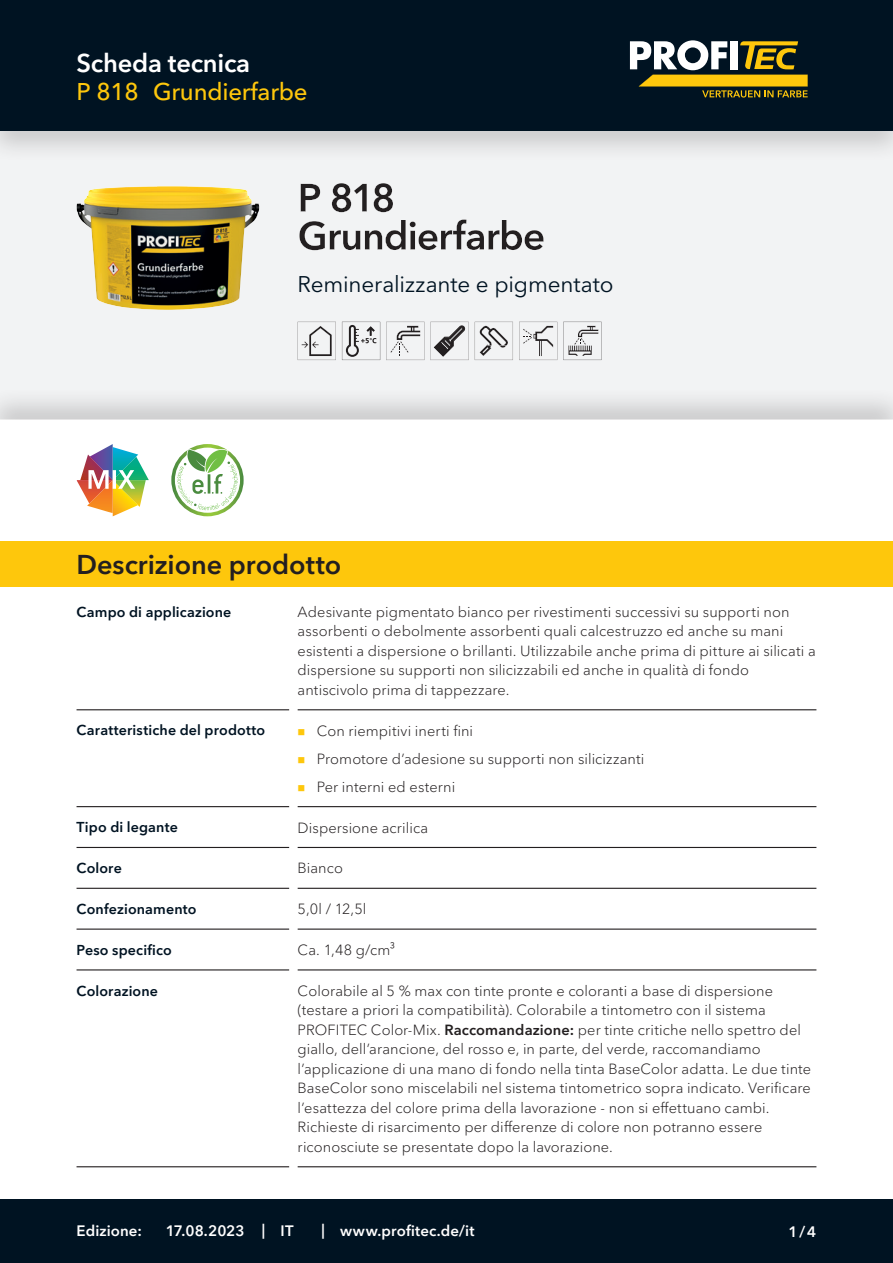
<style>
.page{position:relative;width:893px;height:1263px;background:#fff}
.page>*{position:absolute;margin:0;border:0;box-sizing:border-box;transform-origin:0 0}
.CB_AF_Kapitel_Ueberschrift{font:600 27px "Avenir Next Cyr";color:#231f20}
.CB_AF_Kopf_TM{font:600 25.5px "Avenir Next Cyr";letter-spacing:-.01em;color:#fff}
.CB_AF_Kopf_Produktname_klein{font:500 24px "Avenir Next Cyr";letter-spacing:-.01em;color:#fec70c}
.t1{font:22.5px "Avenir Next Cyr";letter-spacing:-.005em;color:#001322}
.CB_AF_Fuss_Stand_linksb{font:600 15px "Avenir Next Cyr";letter-spacing:.005em;color:#fff}
.CB_AF_Text_Standard{font:300 14.7px/19.5px "Avenir Next Cyr";letter-spacing:.005em;color:#231f20}
.CB_AF_Abschnitt_Ueberschrift{font:600 14.25px "Avenir Next Cyr";letter-spacing:.01em;color:#001322}
.s1{font-weight:600}
</style>
<div class="page">
<div style="left:0;top:0;width:893px;height:131px;background:#001322"></div>
<div style="left:0;top:1199px;width:893px;height:64px;background:#001322"></div>
<svg style="left:630px;top:40px;width:178px;height:58px"></svg>
<hr style="left:77px;top:709px;width:212px;height:1px;background:#231f20">
<hr style="left:298px;top:709px;width:518px;height:1px;background:#231f20">
<hr style="left:77px;top:806px;width:212px;height:1px;background:#231f20">
<hr style="left:298px;top:806px;width:518px;height:1px;background:#231f20">
<hr style="left:77px;top:847px;width:212px;height:1px;background:#231f20">
<hr style="left:298px;top:847px;width:518px;height:1px;background:#231f20">
<hr style="left:77px;top:888px;width:212px;height:1px;background:#231f20">
<hr style="left:298px;top:888px;width:518px;height:1px;background:#231f20">
<hr style="left:77px;top:928px;width:212px;height:2px;background:#231f20">
<hr style="left:298px;top:928px;width:518px;height:2px;background:#231f20">
<hr style="left:77px;top:969px;width:212px;height:1px;background:#231f20">
<hr style="left:298px;top:969px;width:518px;height:1px;background:#231f20">
<hr style="left:77px;top:1166px;width:212px;height:1px;background:#231f20">
<hr style="left:298px;top:1166px;width:518px;height:1px;background:#231f20">
<div style="left:0;top:541px;width:893px;height:46px;background:#fec70c"></div>
<div style="left:0;top:122px;width:893px;height:303px;background:#231f20;opacity:.2"></div>
<img style="left:113px;top:447px;width:25px;height:69px">
<img style="left:93px;top:444px;width:20px;height:11px">
<img style="left:80px;top:455px;width:33px;height:25px">
<img style="left:113px;top:457px;width:36px;height:23px">
<img style="left:113px;top:480px;width:33px;height:27px">
<img style="left:87px;top:503px;width:26px;height:10px">
<img style="left:77px;top:480px;width:36px;height:23px">
<svg style="left:88px;top:470px;width:47px;height:19px"></svg>
<img style="left:171px;top:444px;width:73px;height:72px">
<svg style="left:177px;top:448px;width:61px;height:62px"></svg>
<p class="CB_AF_Kopf_TM" style="left:77px;top:47px;width:175px">Scheda tecnica</p>
<p class="CB_AF_Kopf_Produktname_klein" style="left:77px;top:78px;width:64px">P 818</p>
<p class="CB_AF_Kopf_Produktname_klein" style="left:153px;top:78px;width:156px">Grundierfarbe</p>
<h3 class="t1" style="left:298px;top:271px;width:317px">Remineralizzante e pigmentato</h3>
<p class="CB_AF_Kapitel_Ueberschrift" style="left:77px;top:548px;width:266px">Descrizione prodotto</p>
<p class="CB_AF_Abschnitt_Ueberschrift" style="left:77px;top:603px;width:156px">Campo di applicazione</p>
<p class="CB_AF_Text_Standard" style="left:298px;top:602px;width:520px">Adesivante pigmentato bianco per rivestimenti successivi su supporti non assorbenti o debolmente assorbenti quali calcestruzzo ed anche su mani esistenti a dispersione o brillanti. Utilizzabile anche prima di pitture ai silicati a dispersione su supporti non silicizzabili ed anche in qualità di fondo antiscivolo prima di tappezzare.</p>
<p class="CB_AF_Abschnitt_Ueberschrift" style="left:77px;top:722px;width:190px">Caratteristiche del prodotto</p>
<p class="CB_AF_Text_Standard" style="left:317px;top:721px;width:158px">Con riempitivi inerti fini</p>
<p class="CB_AF_Text_Standard" style="left:317px;top:749px;width:329px">Promotore d’adesione su supporti non silicizzanti</p>
<p class="CB_AF_Text_Standard" style="left:317px;top:777px;width:140px">Per interni ed esterni</p>
<p class="CB_AF_Abschnitt_Ueberschrift" style="left:77px;top:819px;width:103px">Tipo di legante</p>
<p class="CB_AF_Text_Standard" style="left:298px;top:818px;width:132px">Dispersione acrilica</p>
<p class="CB_AF_Abschnitt_Ueberschrift" style="left:77px;top:859px;width:47px">Colore</p>
<p class="CB_AF_Text_Standard" style="left:298px;top:858px;width:47px">Bianco</p>
<p class="CB_AF_Abschnitt_Ueberschrift" style="left:77px;top:900px;width:122px">Confezionamento</p>
<p class="CB_AF_Text_Standard" style="left:298px;top:899px;width:70px">5,0l / 12,5l</p>
<p class="CB_AF_Abschnitt_Ueberschrift" style="left:77px;top:941px;width:97px">Peso specifico</p>
<p class="CB_AF_Text_Standard" style="left:298px;top:940px;width:99px">Ca. 1,48 g/cm³</p>
<p class="CB_AF_Abschnitt_Ueberschrift" style="left:77px;top:982px;width:83px">Colorazione</p>
<p class="CB_AF_Text_Standard" style="left:298px;top:981px;width:515px">Colorabile al 5 % max con tinte pronte e coloranti a base di dispersione (testare a priori la compatibilità). Colorabile a tintometro con il sistema PROFITEC Color-Mix. <span class="s1">Raccomandazione:</span> per tinte critiche nello spettro del giallo, dell’arancione, del rosso e, in parte, del verde, raccomandiamo l’applicazione di una mano di fondo nella tinta BaseColor adatta. Le due tinte BaseColor sono miscelabili nel sistema tintometrico sopra indicato. Verificare l’esattezza del colore prima della lavorazione - non si effettuano cambi.<br>Richieste di risarcimento per differenze di colore non potranno essere riconosciute se presentate dopo la lavorazione.</p>
<p class="CB_AF_Fuss_Stand_linksb" style="left:77px;top:1222px;width:67px">Edizione:</p>
<p class="CB_AF_Fuss_Stand_linksb" style="left:166px;top:1222px;width:80px">17.08.2023</p>
<p class="CB_AF_Fuss_Stand_linksb" style="left:262px;top:1221px;width:5px">|</p>
<p class="CB_AF_Fuss_Stand_linksb" style="left:281px;top:1222px;width:14px">IT</p>
<p class="CB_AF_Fuss_Stand_linksb" style="left:321px;top:1221px;width:5px">|</p>
<p class="CB_AF_Fuss_Stand_linksb" style="left:340px;top:1222px;width:136px">www.profitec.de/it</p>
<p class="CB_AF_Fuss_Stand_linksb" style="left:788px;top:1222px;width:29px">1/4</p>
</div>
